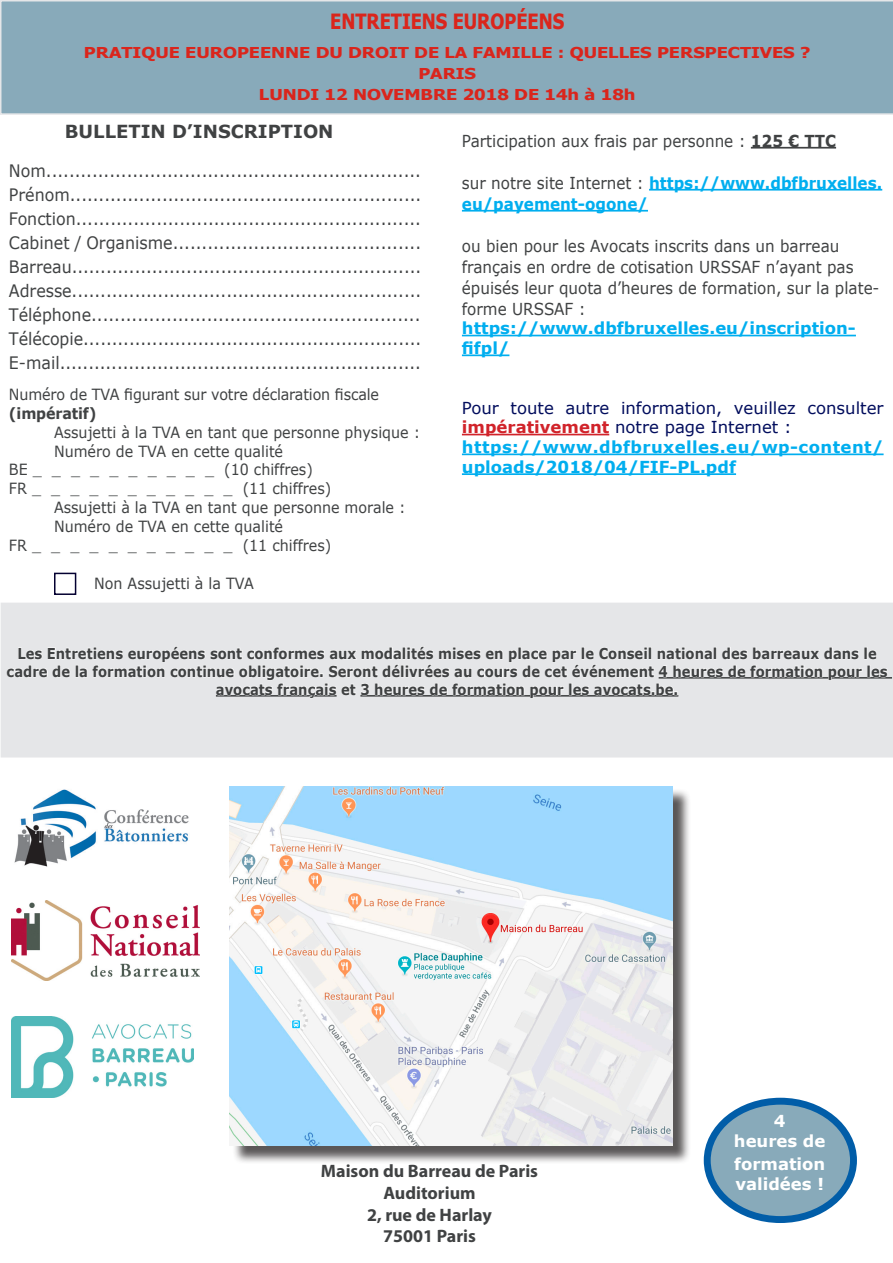
<style>
.page{position:relative;width:893px;height:1263px;background:#fff}
.page>*{position:absolute;margin:0;border:0;box-sizing:border-box;transform-origin:0 0}
.t1{font:700 21px "Tahoma";color:#da251c;scale:.86 1}
.t2{font:700 18px "Myriad Pro";color:#404243}
.t3{font:700 18px "Verdana";color:#404243}
.t4{font:17.1px "Verdana";color:#404243;scale:.93 1}
.t5{font:16.5px/21px "Verdana";color:#404243;scale:.92 1}
.t6{font:16.5px/19.8px "Verdana";color:#020d5d}
.t7{font:700 16.5px/19.8px "Verdana";letter-spacing:.025em;color:#00aeef}
.t8{font:700 16.5px/21px "Verdana";color:#00aeef;scale:.92 1}
.t9{font:700 16.5px/19.8px "Verdana";color:#00aeef}
.t10{font:700 16.5px "Verdana";color:#fff}
.t11{font:15.45px/18.9px "Verdana";color:#404243;scale:.93 1}
.t12{font:700 15px/18px "Verdana";color:#404243;text-align:center;scale:.88 1}
.t13{font:700 15px "Tahoma";color:#da251c;scale:1.21 1}
.s1{font-weight:700}
.s2{font-weight:400;color:#404243}
.s3{font-weight:700;color:#d1232a}
</style>
<div class="page">
<hr style="left:751px;top:147px;width:85px;height:2px;background:#404243">
<hr style="left:649px;top:189px;width:233px;height:2px;background:#00aeef">
<hr style="left:462px;top:210px;width:186px;height:2px;background:#00aeef">
<hr style="left:462px;top:335px;width:394px;height:1px;background:#00aeef">
<hr style="left:462px;top:354px;width:47px;height:2px;background:#00aeef">
<hr style="left:462px;top:434px;width:147px;height:1px;background:#d1232a">
<hr style="left:462px;top:453px;width:422px;height:2px;background:#00aeef">
<hr style="left:462px;top:473px;width:274px;height:2px;background:#00aeef">
<div style="left:54px;top:573px;width:22px;height:22px;border:2px solid #040031"></div>
<div style="left:1px;top:603px;width:892px;height:154px;background:#e5e6e8"></div>
<hr style="left:659px;top:677px;width:233px;height:2px;background:#404243">
<svg style="left:7px;top:646px;width:881px;height:52px"></svg>
<img style="left:14px;top:789px;width:175px;height:78px">
<img style="left:11px;top:900px;width:188px;height:81px">
<img style="left:11px;top:1016px;width:183px;height:82px">
<div style="left:0;top:0;width:893px;height:115px;background:#88aaba"></div>
<div style="left:707px;top:1101px;width:146px;height:118px;background:#88aaba;border-radius:50%"></div>
<div style="left:704px;top:1098px;width:153px;height:125px;border:7px solid #015da8;border-radius:50%"></div>
<div style="left:232px;top:788px;width:459px;height:376px;background:#231f20;opacity:.75"></div>
<img style="left:230px;top:786px;width:443px;height:359px">
<p class="t1" style="left:330px;top:7px;width:273px">ENTRETIENS EUROPÉENS</p>
<p class="t13" style="left:84px;top:42px;width:602px">PRATIQUE EUROPEENNE DU DROIT DE LA FAMILLE : QUELLES PERSPECTIVES ?</p>
<p class="t13" style="left:418px;top:63px;width:49px">PARIS</p>
<p class="t13" style="left:259px;top:84px;width:313px">LUNDI 12 NOVEMBRE 2018 DE 14h à 18h</p>
<p class="t3" style="left:65px;top:119px;width:270px">BULLETIN D’INSCRIPTION</p>
<p class="t4" style="left:9px;top:160px;width:444px">Nom.................................................................</p>
<p class="t4" style="left:9px;top:184px;width:445px">Prénom.............................................................</p>
<p class="t4" style="left:9px;top:208px;width:444px">Fonction............................................................</p>
<p class="t4" style="left:9px;top:232px;width:445px">Cabinet / Organisme...........................................</p>
<p class="t4" style="left:9px;top:256px;width:445px">Barreau.............................................................</p>
<p class="t4" style="left:9px;top:280px;width:445px">Adresse.............................................................</p>
<p class="t4" style="left:9px;top:304px;width:444px">Téléphone.........................................................</p>
<p class="t4" style="left:9px;top:328px;width:445px">Télécopie...........................................................</p>
<p class="t4" style="left:9px;top:352px;width:444px">E-mail...............................................................</p>
<p class="t11" style="left:9px;top:385px;width:399px">Numéro de TVA figurant sur votre déclaration fiscale <span class="s1">(impératif)</span></p>
<p class="t11" style="left:54px;top:423px;width:395px">Assujetti à la TVA en tant que personne physique :</p>
<p class="t11" style="left:54px;top:442px;width:248px">Numéro de TVA en cette qualité</p>
<p class="t11" style="left:9px;top:461px;width:328px">BE _ _ _ _ _ _ _ _ _ _ (10 chiffres)</p>
<p class="t11" style="left:9px;top:479px;width:348px">FR _ _ _ _ _ _ _ _ _ _ _ (11 chiffres)</p>
<p class="t11" style="left:54px;top:498px;width:380px">Assujetti à la TVA en tant que personne morale :</p>
<p class="t11" style="left:54px;top:517px;width:248px">Numéro de TVA en cette qualité</p>
<p class="t11" style="left:9px;top:536px;width:348px">FR _ _ _ _ _ _ _ _ _ _ _ (11 chiffres)</p>
<p class="t11" style="left:94px;top:574px;width:173px">Non Assujetti à la TVA</p>
<p class="t5" style="left:462px;top:130px;width:408px">Participation aux frais par personne : <span class="s1">125 € TTC</span></p>
<p class="t8" style="left:462px;top:172px;width:458px"><span class="s2">sur notre site Internet :</span> https://www.dbfbruxelles. eu/payement-ogone/</p>
<p class="t5" style="left:462px;top:235px;width:455px">ou bien pour les Avocats inscrits dans un barreau français en ordre de cotisation URSSAF n’ayant pas épuisés leur quota d’heures de formation, sur la plate&shy;forme URSSAF :</p>
<p class="t9" style="left:462px;top:319px;width:395px">https://www.dbfbruxelles.eu/inscription&shy;fifpl/</p>
<p class="t6" style="left:462px;top:398px;width:423px">Pour toute autre information, veuillez consulter <span class="s3">impérativement</span> notre page Internet :</p>
<p class="t7" style="left:462px;top:437px;width:423px">https://www.dbfbruxelles.eu/wp-content/ uploads/2018/04/FIF-PL.pdf</p>
<p class="t12" style="left:7px;top:644px;width:1003px">Les Entretiens européens sont conformes aux modalités mises en place par le Conseil national des barreaux dans le cadre de la formation continue obligatoire. Seront délivrées au cours de cet événement 4 heures de formation pour les avocats français et 3 heures de formation pour les avocats.be.</p>
<p class="t2" style="left:321px;top:1159px;width:219px">Maison du Barreau de Paris</p>
<p class="t2" style="left:383px;top:1181px;width:94px">Auditorium</p>
<p class="t2" style="left:367px;top:1203px;width:126px">2, rue de Harlay</p>
<p class="t2" style="left:383px;top:1224px;width:94px">75001 Paris</p>
<p class="t10" style="left:774px;top:1110px;width:13px">4</p>
<p class="t10" style="left:734px;top:1130px;width:93px">heures de</p>
<p class="t10" style="left:734px;top:1154px;width:93px">formation</p>
<p class="t10" style="left:735px;top:1173px;width:90px">validées !</p>
</div>
